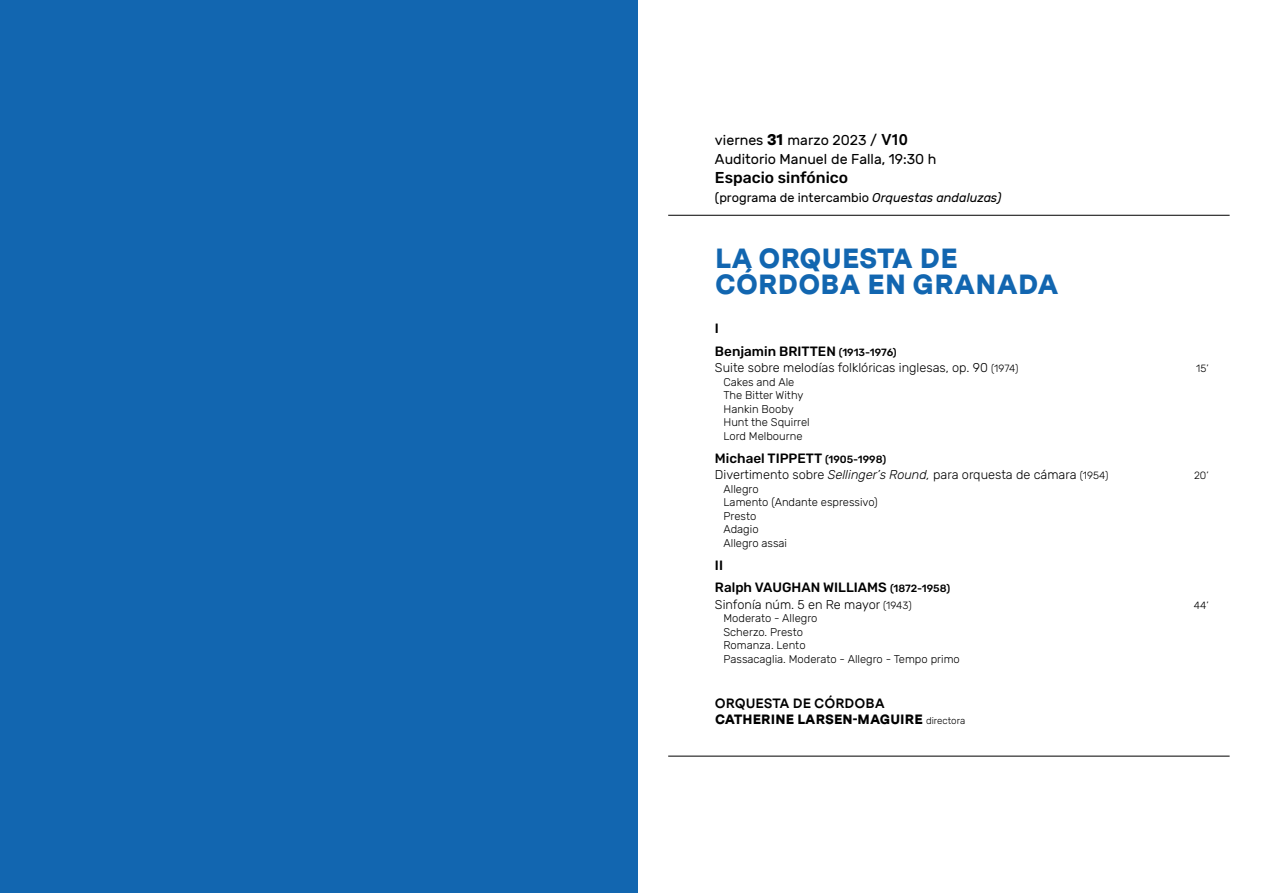
<style>
.page{position:relative;width:1276px;height:893px;background:#fff}
.page>*{position:absolute;margin:0;border:0;box-sizing:border-box;transform-origin:0 0}
.t1{font:900 27.75px/25.5px "Messina Sans";letter-spacing:.01em;color:#1266b0}
.t2{font:500 15.75px "Rubik";color:#000}
.t3{font:14.25px/18.9px "Rubik";color:#000}
.t4{font:500 13.5px/23px "Rubik";color:#000}
.t5{font:900 13.5px/16.2px "Messina Sans";letter-spacing:.01em;color:#000}
.t6{font:300 12.75px "Rubik";color:#000}
.t7{font:12.75px "Rubik";color:#000}
.t8{font:300 11.25px/13.5px "Rubik";color:#000}
.t9{font:300 10.5px "Rubik";color:#000}
.s1{font-family:"Messina Sans";font-weight:900;font-size:15.75px}
.s2{font-family:"Messina Sans";font-weight:700;font-size:15.75px}
.s3{font-style:italic}
.s4{font-size:10.5px}
.s5{font-weight:700}
.s6{font-family:"Rubik";font-weight:300;font-size:9.75px}
</style>
<div class="page">
<hr style="left:668px;top:215px;width:561px;height:1px;background:#000">
<hr style="left:668px;top:756px;width:561px;height:1px;background:#000">
<div style="left:0;top:0;width:638px;height:893px;background:#1266b0"></div>
<p class="t3" style="left:715px;top:131px;width:223px">viernes <span class="s1">31</span> marzo 2023 / <span class="s2">V10<br></span>Auditorio Manuel de Falla, 19:30 h</p>
<h2 class="t2" style="left:715px;top:169px;width:135px">Espacio sinfónico</h2>
<p class="t7" style="left:715px;top:191px;width:288px">(programa de intercambio <span class="s3">Orquestas andaluzas)</span></p>
<h1 class="t1" style="left:715px;top:244px;width:345px">LA ORQUESTA DE<br>CÓRDOBA EN GRANADA</h1>
<p class="t4" style="left:715px;top:317px;width:183px">I<br>Benjamin BRITTEN <span class="s4">(1913-1976)</span></p>
<p class="t6" style="left:715px;top:361px;width:305px">Suite sobre melodías folklóricas inglesas, op. 90 <span class="s4">(1974)</span></p>
<p class="t9" style="left:1196px;top:363px;width:14px">15’</p>
<p class="t8" style="left:723px;top:375px;width:88px">Cakes and Ale<br>The Bitter Withy<br>Hankin Booby<br>Hunt the Squirrel<br>Lord Melbourne</p>
<p class="t4" style="left:715px;top:447px;width:173px">Michael TIPPETT <span class="s4">(1905-1998)</span></p>
<p class="t6" style="left:715px;top:468px;width:395px">Divertimento sobre <span class="s3">Sellinger’s Round,</span> para orquesta de cámara <span class="s4">(1954)</span></p>
<p class="t9" style="left:1194px;top:470px;width:16px">20’</p>
<p class="t8" style="left:723px;top:482px;width:156px">Allegro<br>Lamento (Andante espressivo)<br>Presto<br>Adagio<br>Allegro assai</p>
<p class="t4" style="left:715px;top:554px;width:237px">II<br>Ralph VAUGHAN WILLIAMS <span class="s4">(1872-1958)</span></p>
<p class="t6" style="left:715px;top:597px;width:198px">Sinfonía núm. 5 en Re mayor <span class="s4">(1943)</span></p>
<p class="t9" style="left:1194px;top:599px;width:16px">44’</p>
<p class="t8" style="left:723px;top:612px;width:238px">Moderato - Allegro<br>Scherzo. Presto<br>Romanza. Lento<br>Passacaglia. Moderato - Allegro - Tempo primo</p>
<p class="t5" style="left:715px;top:694px;width:252px"><span class="s5">ORQUESTA DE CÓRDOBA<br></span>CATHERINE LARSEN-MAGUIRE <span class="s6">directora</span></p>
</div>
